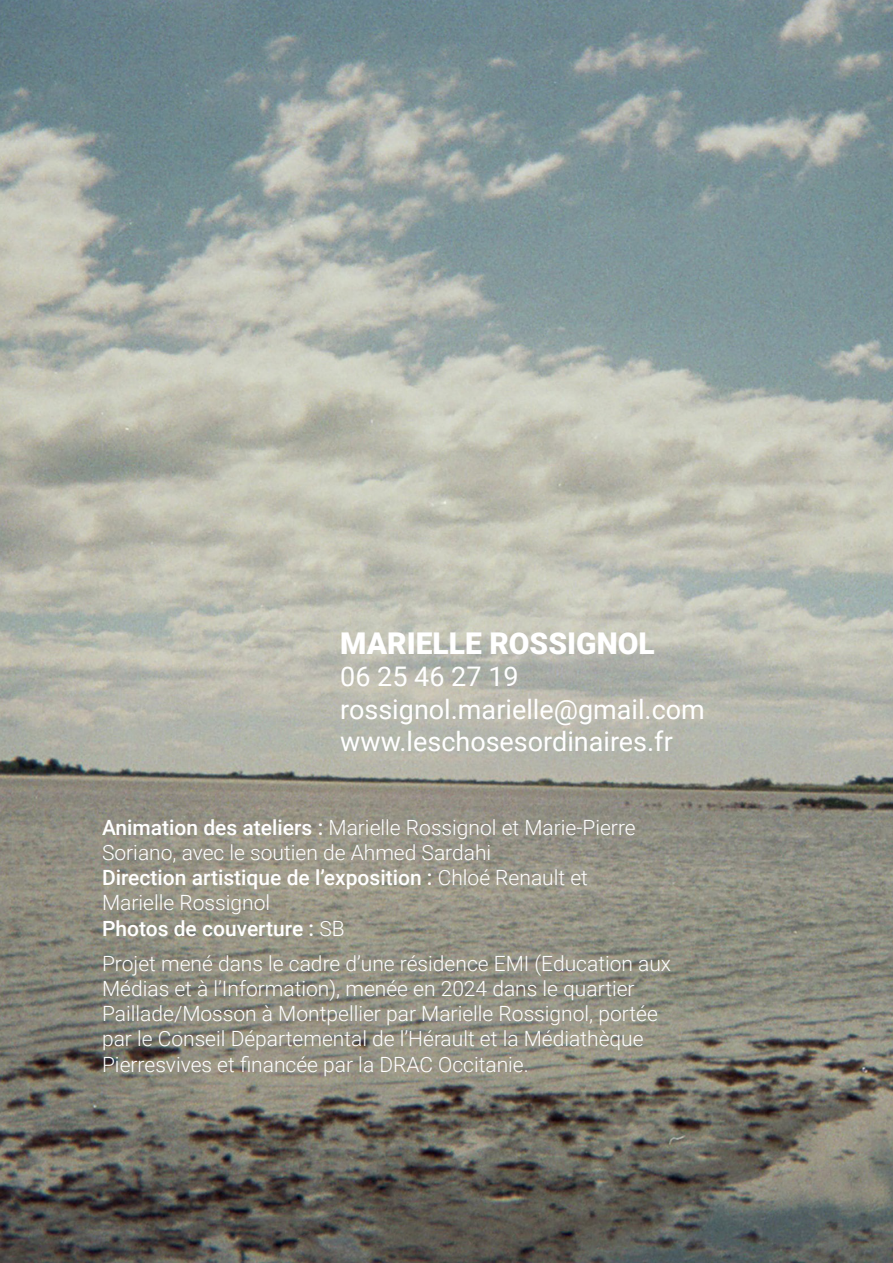
<style>
.page{position:relative;width:893px;height:1263px;background:#fff}
.page>*{position:absolute;margin:0;border:0;box-sizing:border-box;transform-origin:0 0}
.t1{font:900 30px "Roboto";color:#fff}
.t2{font:27px/32.4px "Roboto";color:#fff}
.t3{font:300 21px/25.2px "Roboto";color:#fff}
.s1{font-weight:500}
</style>
<div class="page">
<img style="left:0;top:0;width:893px;height:1263px">
<h1 class="t1" style="left:340px;top:622px;width:316px">MARIELLE ROSSIGNOL</h1>
<p class="t2" style="left:340px;top:660px;width:366px">06 25 46 27 19 rossignol.marielle@gmail.com www.leschosesordinaires.fr</p>
<p class="t3" style="left:102px;top:814px;width:535px"><span class="s1">Animation des ateliers :</span> Marielle Rossignol et Marie-Pierre Soriano, avec le soutien de Ahmed Sardahi<br><span class="s1">Direction artistique de l’exposition :</span> Chloé Renault et Marielle Rossignol<br><span class="s1">Photos de couverture :</span> SB</p>
<p class="t3" style="left:102px;top:950px;width:571px">Projet mené dans le cadre d’une résidence EMI (Education aux Médias et à l’Information), menée en 2024 dans le quartier Paillade/Mosson à Montpellier par Marielle Rossignol, portée par le Conseil Départemental de l’Hérault et la Médiathèque Pierresvives et financée par la DRAC Occitanie.</p>
</div>
